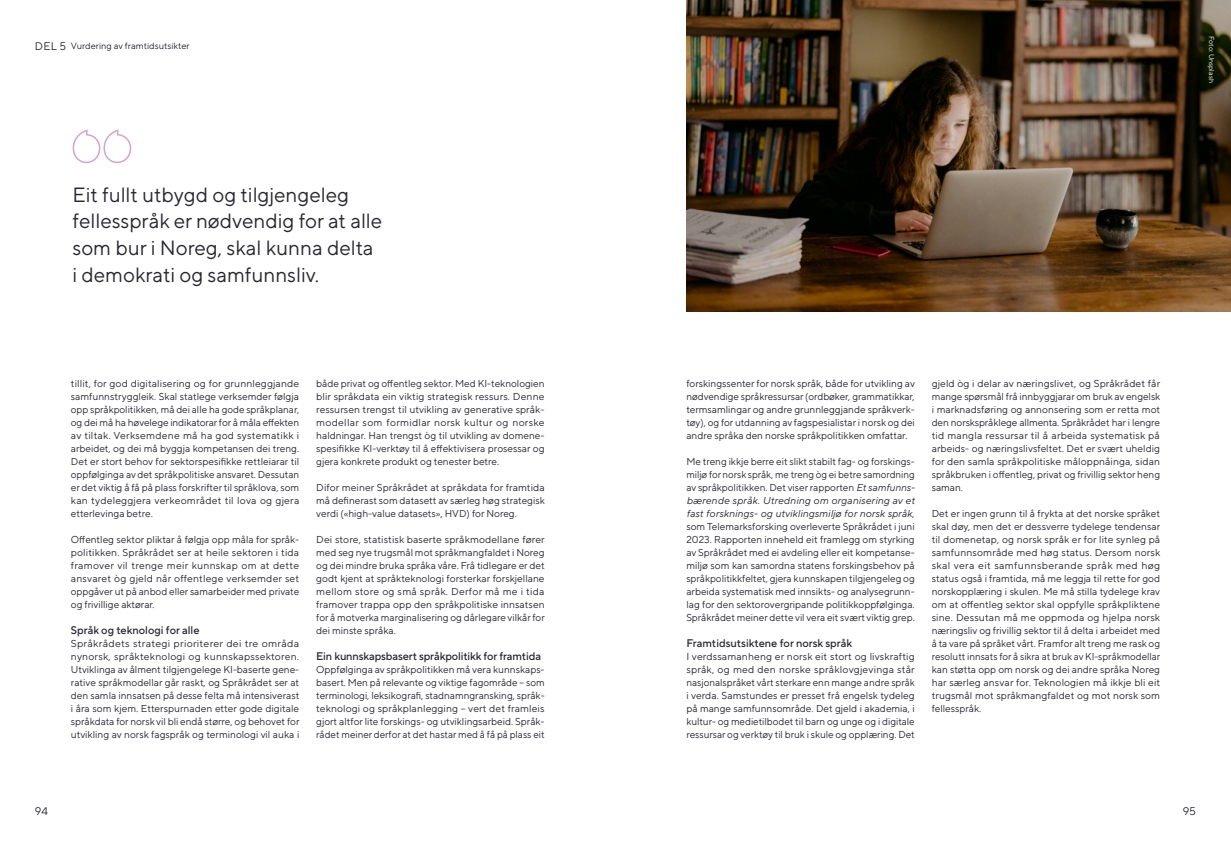
<style>
.page{position:relative;width:1231px;height:842px;background:#fff}
.page>*{position:absolute;margin:0;border:0;box-sizing:border-box;transform-origin:0 0}
.t1{font:20.5px/26.7px "TT Norms Pro";color:#272732}
.t2{font:500 11px "TT Norms Pro";letter-spacing:-.01em;color:#272732}
.t3{font:11px "TT Norms Pro";color:#272732}
.t4{font:10px/13px "TT Norms Pro";color:#272732;text-align:justify}
.t5{font:10px/13px "TT Norms Pro";color:#272732;text-align:justify;scale:1.05 1}
.t6{font:9px "TT Norms Pro";color:#272732}
.t7{font:7px "TT Norms Pro";color:#fff}
.s1{font-style:italic}
</style>
<div class="page">
<img style="left:686px;top:0;width:544px;height:312px">
<svg style="left:72px;top:129px;width:60px;height:35px"></svg>
<p class="t3" style="left:35px;top:39px;width:33px">DEL 5</p>
<p class="t6" style="left:71px;top:40px;width:120px">Vurdering av framtidsutsikter</p>
<p class="t7" style="left:1215px;top:36px;width:48px;rotate:90deg">Foto: Unsplash</p>
<h1 class="t1" style="left:73px;top:180px;width:311px">Eit fullt utbygd og tilgjengeleg fellesspråk er nødvendig for at alle som bur i Noreg, skal kunna delta i demokrati og samfunnsliv.</h1>
<p class="t4" style="left:71px;top:377px;width:230px">tillit, for god digitalisering og for grunnleggjande samfunnstryggleik. Skal statlege verksemder følgja opp språkpolitikken, må dei alle ha gode språkplanar, og dei må ha høvelege indikatorar for å måla effekten av tiltak. Verksemdene må ha god systematikk i arbeidet, og dei må byggja kompetansen dei treng.<br>Det er stort behov for sektorspesifikke rettleiarar til oppfølginga av det språkpolitiske ansvaret. Dessutan er det viktig å få på plass forskrifter til språklova, som kan tydeleggjera verkeområdet til lova og gjera etterlevinga betre.</p>
<p class="t4" style="left:71px;top:533px;width:230px">Offentleg sektor pliktar å følgja opp måla for språk&shy;politikken. Språkrådet ser at heile sektoren i tida framover vil trenge meir kunnskap om at dette ansvaret òg gjeld når offentlege verksemder set oppgåver ut på anbod eller samarbeider med private og frivillige aktørar.</p>
<p class="t2" style="left:71px;top:623px;width:130px">Språk og teknologi for alle</p>
<p class="t5" style="left:71px;top:637px;width:219px">Språkrådets strategi prioriterer dei tre områda nynorsk, språkteknologi og kunnskapssektoren.<br>Utviklinga av ålment tilgjengelege KI-baserte gene&shy;rative språkmodellar går raskt, og Språkrådet ser at den samla innsatsen på desse felta må intensiverast i åra som kjem. Etterspurnaden etter gode digitale språkdata for norsk vil bli endå større, og behovet for utvikling av norsk fagspråk og terminologi vil auka i</p>
<p class="t4" style="left:316px;top:377px;width:230px">både privat og offentleg sektor. Med KI--teknologien blir språkdata ein viktig strategisk ressurs. Denne ressursen trengst til utvikling av generative språk&shy;modellar som formidlar norsk kultur og norske haldningar. Han trengst òg til utvikling av domene&shy;spesifikke KI-verktøy til å effektivisera prosessar og gjera konkrete produkt og tenester betre.</p>
<p class="t4" style="left:316px;top:481px;width:230px">Difor meiner Språkrådet at språkdata for framtida må definerast som datasett av særleg høg strategisk verdi («high-value datasets», HVD) for Noreg.</p>
<p class="t4" style="left:316px;top:533px;width:230px">Dei store, statistisk baserte språkmodellane fører med seg nye trugsmål mot språkmangfaldet i Noreg og dei mindre bruka språka våre. Frå tidlegare er det godt kjent at språkteknologi forsterkar forskjellane mellom store og små språk. Derfor må me i tida framover trappa opp den språkpolitiske innsatsen for å motverka marginalisering og dårlegare vilkår for dei minste språka.</p>
<p class="t2" style="left:316px;top:649px;width:226px">Ein kunnskapsbasert språkpolitikk for framtida</p>
<p class="t4" style="left:316px;top:663px;width:230px">Oppfølginga av språkpolitikken må vera kunnskaps&shy;basert. Men på relevante og viktige fagområde – som terminologi, leksikografi, stadnamngransking, språk&shy;teknologi og språkplanlegging – vert det framleis gjort altfor lite forskings- og utviklingsarbeid. Språk&shy;rådet meiner derfor at det hastar med å få på plass eit</p>
<p class="t4" style="left:686px;top:377px;width:230px">forskingssenter for norsk språk, både for utvikling av nødvendige språkressursar (ordbøker, grammatikkar, termsamlingar og andre grunnleggjande språkverk&shy;tøy), og for utdanning av fagspesialistar i norsk og dei andre språka den norske språkpolitikken omfattar.</p>
<p class="t4" style="left:686px;top:455px;width:230px">Me treng ikkje berre eit slikt stabilt fag- og forskings&shy;miljø for norsk språk, me treng òg ei betre samordning av språkpolitikken. Det viser rapporten <span class="s1">Et samfunns&shy;bærende språk. Utredning om organisering av et fast forsknings- og utviklingsmiljø for norsk språk</span>, som Telemarksforsking overleverte Språkrådet i juni 2023. Rapporten inneheld eit framlegg om styrking av Språkrådet med ei avdeling eller eit kompetanse&shy;miljø som kan samordna statens forskingsbehov på språkpolitikkfeltet, gjera kunnskapen tilgjengeleg og arbeida systematisk med innsikts- og analysegrunn&shy;lag for den sektorovergripande politikkoppfølginga.<br>Språkrådet meiner dette vil vera eit svært viktig grep.</p>
<p class="t2" style="left:686px;top:636px;width:167px">Framtidsutsiktene for norsk språk</p>
<p class="t4" style="left:686px;top:650px;width:230px">I verdssamanheng er norsk eit stort og livskraftig språk, og med den norske språklovgjevinga står nasjonalspråket vårt sterkare enn mange andre språk i verda. Samstundes er presset frå engelsk tydeleg på mange samfunnsområde. Det gjeld i akademia, i kultur- og medietilbodet til barn og unge og i digitale ressursar og verktøy til bruk i skule og opplæring. Det</p>
<p class="t4" style="left:931px;top:377px;width:230px">gjeld òg i delar av næringslivet, og Språkrådet får mange spørsmål frå innbyggjarar om bruk av engelsk i marknadsføring og annonsering som er retta mot den norskspråklege allmenta. Språkrådet har i lengre tid mangla ressursar til å arbeida systematisk på arbeids- og næringslivsfeltet. Det er svært uheldig for den samla språkpolitiske måloppnåinga, sidan språkbruken i offentleg, privat og frivillig sektor heng saman.</p>
<p class="t4" style="left:931px;top:507px;width:230px">Det er ingen grunn til å frykta at det norske språket skal døy, men det er dessverre tydelege tendensar til domenetap, og norsk språk er for lite synleg på samfunnsområde med høg status. Dersom norsk skal vera eit samfunnsberande språk med høg status også i framtida, må me leggja til rette for god norskopplæring i skulen. Me må stilla tydelege krav om at offentleg sektor skal oppfylle språkpliktene sine. Dessutan må me oppmoda og hjelpa norsk næringsliv og frivillig sektor til å delta i arbeidet med å ta vare på språket vårt. Framfor alt treng me rask og resolutt innsats for å sikra at bruk av KI-språkmodellar kan støtta opp om norsk og dei andre språka Noreg har særleg ansvar for. Teknologien må ikkje bli eit trugsmål mot språkmangfaldet og mot norsk som fellesspråk.</p>
<p class="t3" style="left:35px;top:804px;width:14px">94</p>
<p class="t3" style="left:1182px;top:804px;width:15px">95</p>
</div>
